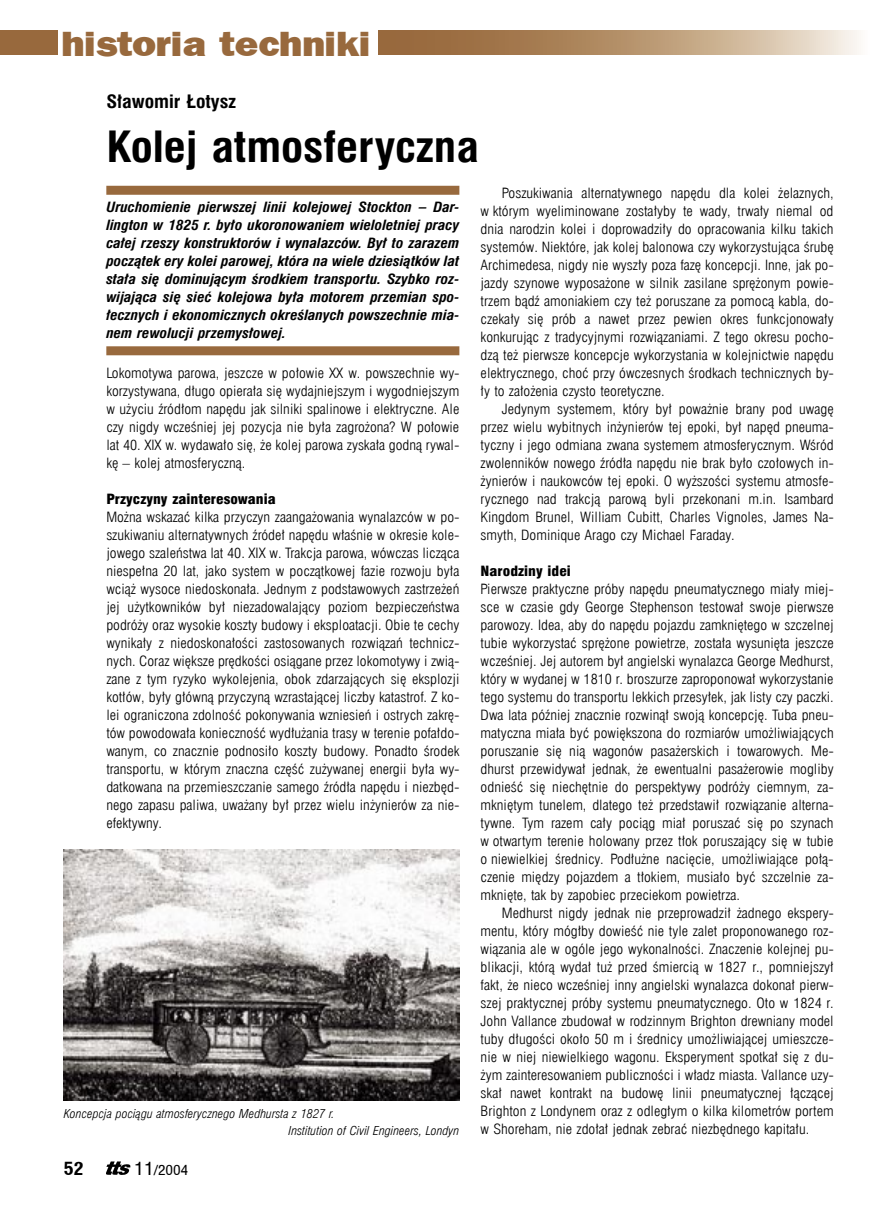
<style>
.page{position:relative;width:872px;height:1212px;background:#fff}
.page>*{position:absolute;margin:0;border:0;box-sizing:border-box;transform-origin:0 0}
.tytuł{font:42px "Swis 721 Cn EU Bold";color:#000;scale:1.1 1}
.tytuł2{font:36px "Frankfurt Goth Hvypl";color:#98693d;scale:1.1 1}
.autor{font:18px "Swis 721 Cn EU Bold";color:#000;scale:1.1 1}
.tytuł2-2{font:700 18px "Switzerland Condpl";color:#000;scale:1.1 1}
.tekst0{font:13.8px/18px "Swis 721 Lt Cn EU Normal";color:#000;text-align:justify;scale:1.1 1}
.tekst{font:13.8px/18px "Swis 721 Lt Cn EU Normal";color:#000;text-align:justify;scale:1.1 1}
.wstęp{font:italic 13.8px/18px "Swis 721 Cn EU Bold";color:#000;text-align:justify;scale:1.1 1}
.tytuł1{font:13.8px "Swis 721 Blk Cn EU Normal";color:#000;scale:1.1 1}
.tytuł2-3{font:13.8px "Switzerland Condpl";color:#000;scale:1.1 1}
.podpis0{font:12px "Swis 721 Lt Cn EU Italic";color:#000;scale:1.1 1}
.s1{font-size:18px}
</style>
<div class="page">
<div style="left:0;top:30px;width:57px;height:25px;background:#98693d"></div>
<svg style="left:378px;top:30px;width:481px;height:25px;background:#ba9a77"></svg>
<svg style="left:106px;top:1161px;width:24px;height:14px"></svg>
<div style="left:106px;top:186px;width:353px;height:9px;background:#98693d"></div>
<div style="left:106px;top:346px;width:353px;height:9px;background:#98693d"></div>
<img style="left:64px;top:849px;width:395px;height:252px">
<p class="tytuł2" style="left:62px;top:21px;width:282px">historia techniki</p>
<p class="autor" style="left:106px;top:91px;width:119px">Sławomir Łotysz</p>
<p class="tytuł" style="left:106px;top:122px;width:340px">Kolej atmosferyczna</p>
<p class="wstęp" style="left:106px;top:198px;width:322px">Uruchomienie pierwszej linii kolejowej Stockton – Dar&shy;lington w 1825 r. było ukoronowaniem wieloletniej pracy całej rzeszy konstruktorów i wynalazców. Był to zarazem początek ery kolei parowej, która na wiele dziesiątków lat stała się dominującym środkiem transportu. Szybko roz&shy;wijająca się sieć kolejowa była motorem przemian spo&shy;łecznych i ekonomicznych określanych powszechnie mia&shy;nem rewolucji przemysłowej.</p>
<p class="tekst0" style="left:106px;top:364px;width:322px">Lokomotywa parowa, jeszcze w połowie XX w. powszechnie wy&shy;korzystywana, długo opierała się wydajniejszym i wygodniejszym w użyciu źródłom napędu jak silniki spalinowe i elektryczne. Ale czy nigdy wcześniej jej pozycja nie była zagrożona? W połowie lat 40. XIX w. wydawało się, że kolej parowa zyskała godną rywal&shy;kę – kolej atmosferyczną.</p>
<p class="tytuł1" style="left:106px;top:490px;width:155px">Przyczyny zainteresowania</p>
<p class="tekst0" style="left:106px;top:508px;width:322px">Można wskazać kilka przyczyn zaangażowania wynalazców w po&shy;szukiwaniu alternatywnych źródeł napędu właśnie w okresie kole&shy;jowego szaleństwa lat 40. XIX w. Trakcja parowa, wówczas licząca niespełna 20 lat, jako system w początkowej fazie rozwoju była wciąż wysoce niedoskonała. Jednym z podstawowych zastrzeżeń jej użytkowników był niezadowalający poziom bezpieczeństwa podróży oraz wysokie koszty budowy i eksploatacji. Obie te cechy wynikały z niedoskonałości zastosowanych rozwiązań technicz&shy;nych. Coraz większe prędkości osiągane przez lokomotywy i zwią&shy;zane z tym ryzyko wykolejenia, obok zdarzających się eksplozji kotłów, były główną przyczyną wzrastającej liczby katastrof. Z ko&shy;lei ograniczona zdolność pokonywania wzniesień i ostrych zakrę&shy;tów powodowała konieczność wydłużania trasy w terenie pofałdo&shy;wanym, co znacznie podnosiło koszty budowy. Ponadto środek transportu, w którym znaczna część zużywanej energii była wy&shy;datkowana na przemieszczanie samego źródła napędu i niezbęd&shy;nego zapasu paliwa, uważany był przez wielu inżynierów za nie&shy;efektywny.</p>
<p class="tekst" style="left:480px;top:184px;width:322px;text-indent:21px">Poszukiwania alternatywnego napędu dla kolei żelaznych, w którym wyeliminowane zostałyby te wady, trwały niemal od dnia narodzin kolei i doprowadziły do opracowania kilku takich systemów. Niektóre, jak kolej balonowa czy wykorzystująca śrubę Archimedesa, nigdy nie wyszły poza fazę koncepcji. Inne, jak po&shy;jazdy szynowe wyposażone w silnik zasilane sprężonym powie&shy;trzem bądź amoniakiem czy też poruszane za pomocą kabla, do&shy;czekały się prób a nawet przez pewien okres funkcjonowały konkurując z tradycyjnymi rozwiązaniami. Z tego okresu pocho&shy;dzą też pierwsze koncepcje wykorzystania w kolejnictwie napędu elektrycznego, choć przy ówczesnych środkach technicznych by&shy;ły to założenia czysto teoretyczne.</p>
<p class="tekst" style="left:480px;top:400px;width:322px;text-indent:21px">Jedynym systemem, który był poważnie brany pod uwagę przez wielu wybitnych inżynierów tej epoki, był napęd pneuma&shy;tyczny i jego odmiana zwana systemem atmosferycznym. Wśród zwolenników nowego źródła napędu nie brak było czołowych in&shy;żynierów i naukowców tej epoki. O wyższości systemu atmosfe&shy;rycznego nad trakcją parową byli przekonani m.in. Isambard Kingdom Brunel, William Cubitt, Charles Vignoles, James Na&shy;smyth, Dominique Arago czy Michael Faraday.</p>
<p class="tytuł1" style="left:480px;top:562px;width:84px">Narodziny idei</p>
<p class="tekst0" style="left:480px;top:580px;width:322px">Pierwsze praktyczne próby napędu pneumatycznego miały miej&shy;sce w czasie gdy George Stephenson testował swoje pierwsze parowozy. Idea, aby do napędu pojazdu zamkniętego w szczelnej tubie wykorzystać sprężone powietrze, została wysunięta jeszcze wcześniej. Jej autorem był angielski wynalazca George Medhurst, który w wydanej w 1810 r. broszurze zaproponował wykorzystanie tego systemu do transportu lekkich przesyłek, jak listy czy paczki.<br>Dwa lata później znacznie rozwinął swoją koncepcję. Tuba pneu&shy;matyczna miała być powiększona do rozmiarów umożliwiających poruszanie się nią wagonów pasażerskich i towarowych. Me&shy;dhurst przewidywał jednak, że ewentualni pasażerowie mogliby odnieść się niechętnie do perspektywy podróży ciemnym, za&shy;mkniętym tunelem, dlatego też przedstawił rozwiązanie alterna&shy;tywne. Tym razem cały pociąg miał poruszać się po szynach w otwartym terenie holowany przez tłok poruszający się w tubie o niewielkiej średnicy. Podłużne nacięcie, umożliwiające połą&shy;czenie między pojazdem a tłokiem, musiało być szczelnie za&shy;mknięte, tak by zapobiec przeciekom powietrza.</p>
<p class="tekst" style="left:480px;top:904px;width:322px;text-indent:21px">Medhurst nigdy jednak nie przeprowadził żadnego ekspery&shy;mentu, który mógłby dowieść nie tyle zalet proponowanego roz&shy;wiązania ale w ogóle jego wykonalności. Znaczenie kolejnej pu&shy;blikacji, którą wydał tuż przed śmiercią w 1827 r., pomniejszył fakt, że nieco wcześniej inny angielski wynalazca dokonał pierw&shy;szej praktycznej próby systemu pneumatycznego. Oto w 1824 r.<br>John Vallance zbudował w rodzinnym Brighton drewniany model tuby długości około 50 m i średnicy umożliwiającej umieszcze&shy;nie w niej niewielkiego wagonu. Eksperyment spotkał się z du&shy;żym zainteresowaniem publiczności i władz miasta. Vallance uzy&shy;skał nawet kontrakt na budowę linii pneumatycznej łączącej Brighton z Londynem oraz z odległym o kilka kilometrów portem w Shoreham, nie zdołał jednak zebrać niezbędnego kapitału.</p>
<p class="podpis0" style="left:64px;top:1107px;width:248px">Koncepcja pociągu atmosferycznego Medhursta z 1827 r.</p>
<p class="podpis0" style="left:288px;top:1123px;width:157px">Institution of Civil Engineers, Londyn</p>
<p class="tytuł2-2" style="left:64px;top:1157px;width:20px">52</p>
<p class="tytuł2-3" style="left:134px;top:1160px;width:51px"><span class="s1">11</span>/2004</p>
</div>
